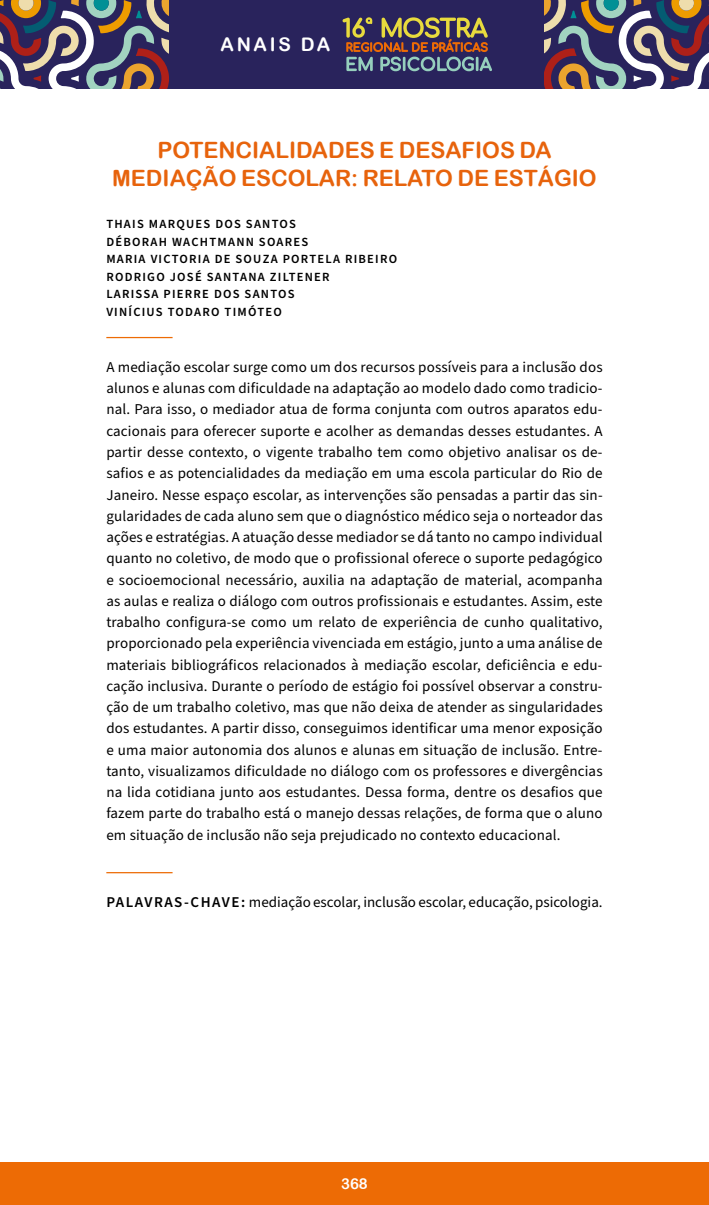
<style>
.page{position:relative;width:709px;height:1205px;background:#fff}
.page>*{position:absolute;margin:0;border:0;box-sizing:border-box;transform-origin:0 0}
.t1{font:22.5px/27.5px "Arial Rounded MT Bold";color:#e7630c;text-align:center}
.t2{font:18.75px "Arial Rounded MT Bold";letter-spacing:.15em;color:#fff}
.t3{font:15px/21.2px "Source Sans Pro";color:#000;text-align:justify}
.t4{font:15px "Arial Rounded MT Bold";color:#fff}
.t5{font:600 12.5px/17.5px "Source Sans Pro";letter-spacing:.1em;color:#000}
.s1{font-weight:600}
</style>
<div class="page">
<div style="left:0;top:1162px;width:709px;height:43px;background:#ed6b05"></div>
<svg style="left:1px;top:0;width:708px;height:89px;background:#504765"></svg>
<hr style="left:106px;top:337px;width:67px;height:1px;background:#ed6b05">
<hr style="left:106px;top:872px;width:67px;height:1px;background:#ed6b05">
<p class="t2" style="left:220px;top:33px;width:111px">ANAIS DA</p>
<h1 class="t1" style="left:112px;top:136px;width:486px">POTENCIALIDADES E DESAFIOS DA<br>MEDIAÇÃO ESCOLAR: RELATO DE ESTÁGIO</h1>
<p class="t5" style="left:106px;top:216px;width:292px">THAIS MARQUES DOS SANTOS<br>DÉBORAH WACHTMANN SOARES<br>MARIA VICTORIA DE SOUZA PORTELA RIBEIRO<br>RODRIGO JOSÉ SANTANA ZILTENER<br>LARISSA PIERRE DOS SANTOS<br>VINÍCIUS TODARO TIMÓTEO</p>
<p class="t3" style="left:106px;top:357px;width:498px">A mediação escolar surge como um dos recursos possíveis para a inclusão dos alunos e alunas com dificuldade na adaptação ao modelo dado como tradicio&shy;nal. Para isso, o mediador atua de forma conjunta com outros aparatos edu&shy;cacionais para oferecer suporte e acolher as demandas desses estudantes. A partir desse contexto, o vigente trabalho tem como objetivo analisar os de&shy;safios e as potencialidades da mediação em uma escola particular do Rio de Janeiro. Nesse espaço escolar, as intervenções são pensadas a partir das sin&shy;gularidades de cada aluno sem que o diagnóstico médico seja o norteador das ações e estratégias. A atuação desse mediador se dá tanto no campo individual quanto no coletivo, de modo que o profissional oferece o suporte pedagógico e socioemocional necessário, auxilia na adaptação de material, acompanha as aulas e realiza o diálogo com outros profissionais e estudantes. Assim, este trabalho configura-se como um relato de experiência de cunho qualitativo, proporcionado pela experiência vivenciada em estágio, junto a uma análise de materiais bibliográficos relacionados à mediação escolar, deficiência e edu&shy;cação inclusiva. Durante o período de estágio foi possível observar a constru&shy;ção de um trabalho coletivo, mas que não deixa de atender as singularidades dos estudantes. A partir disso, conseguimos identificar uma menor exposição e uma maior autonomia dos alunos e alunas em situação de inclusão. Entre&shy;tanto, visualizamos dificuldade no diálogo com os professores e divergências na lida cotidiana junto aos estudantes. Dessa forma, dentre os desafios que fazem parte do trabalho está o manejo dessas relações, de forma que o aluno em situação de inclusão não seja prejudicado no contexto educacional.</p>
<p class="t3" style="left:106px;top:892px;width:498px"><span class="s1">PALAVRAS-CHAVE:</span> mediação escolar, inclusão escolar, educação, psicologia.</p>
<p class="t4" style="left:341px;top:1175px;width:28px">368</p>
</div>
